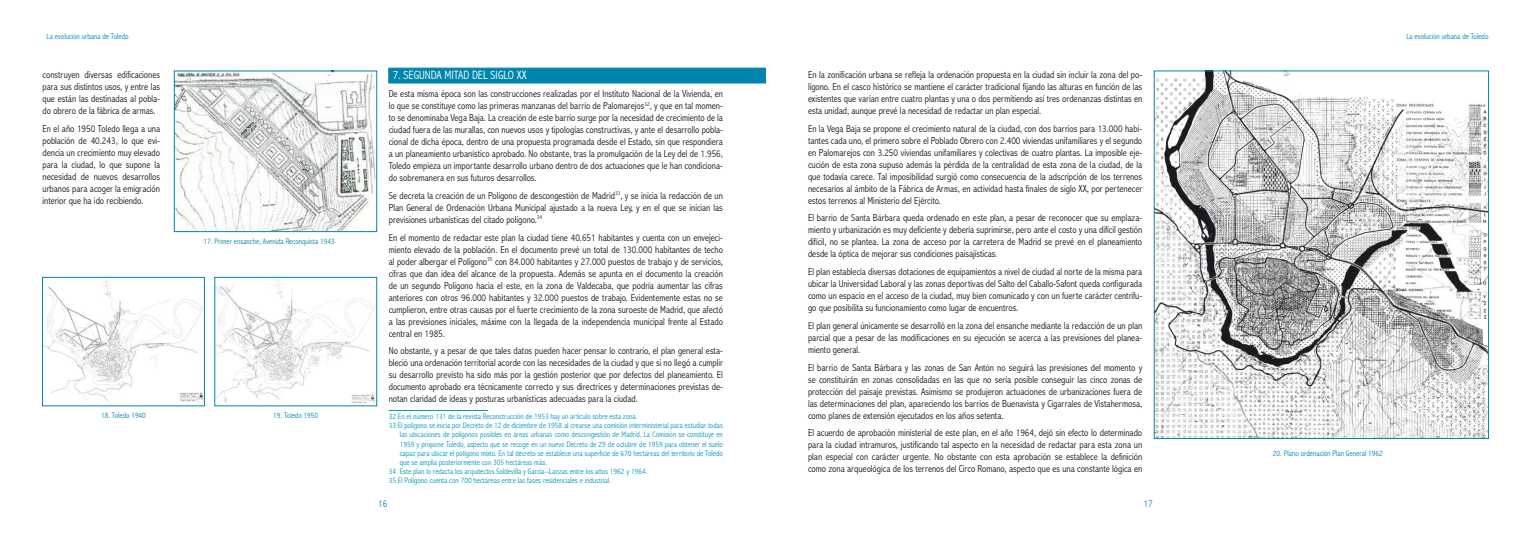
<style>
.page{position:relative;width:1531px;height:545px;background:#fff}
.page>*{position:absolute;margin:0;border:0;box-sizing:border-box;transform-origin:0 0}
.t1{font:300 condensed 12px "Abadi";color:#fff}
.t2{font:300 condensed 10px/12px "Abadi";color:#1a171c;text-align:justify}
.t3{font:300 condensed 10px "Abadi";color:#0085ad}
.t4{font:300 condensed 8px "Abadi";color:#009abc}
.t5{font:300 condensed 8px "Abadi";color:#0085ad}
</style>
<div class="page">
<div style="left:389px;top:68px;width:376px;height:15px;background:#0085ad;border:1px solid #0085ad"></div>
<hr style="left:389px;top:410px;width:99px;height:1px;background:#009abc">
<img style="left:176px;top:73px;width:199px;height:156px">
<div style="left:174px;top:71px;width:203px;height:160px;border:1px solid #0085ad"></div>
<img style="left:45px;top:280px;width:157px;height:121px">
<img style="left:217px;top:279px;width:158px;height:123px">
<div style="left:215px;top:277px;width:162px;height:128px;border:1px solid #0085ad"></div>
<img style="left:1156px;top:73px;width:330px;height:363px">
<p class="t5" style="left:47px;top:31px;width:84px">La evolución urbana de Toledo</p>
<p class="t5" style="left:1406px;top:32px;width:84px">La evolución urbana de Toledo</p>
<p class="t2" style="left:43px;top:68px;width:119px">construyen diversas edificaciones para sus distintos usos, y entre las que están las destinadas al pobla&shy;do obrero de la fábrica de armas.</p>
<p class="t2" style="left:43px;top:122px;width:119px">En el año 1950 Toledo llega a una población de 40.243, lo que evi&shy;dencia un crecimiento muy elevado para la ciudad, lo que supone la necesidad de nuevos desarrollos urbanos para acoger la emigración interior que ha ido recibiendo.</p>
<p class="t2" style="left:808px;top:68px;width:336px">En la zonificación urbana se refleja la ordenación propuesta en la ciudad sin incluir la zona del po&shy;lígono. En el casco histórico se mantiene el carácter tradicional fijando las alturas en función de las existentes que varían entre cuatro plantas y una o dos permitiendo así tres ordenanzas distintas en esta unidad, aunque prevé la necesidad de redactar un plan especial.</p>
<p class="t2" style="left:808px;top:122px;width:336px">En la Vega Baja se propone el crecimiento natural de la ciudad, con dos barrios para 13.000 habi&shy;tantes cada uno, el primero sobre el Poblado Obrero con 2.400 viviendas unifamiliares y el segundo en Palomarejos con 3.250 viviendas unifamiliares y colectivas de cuatro plantas. La imposible eje&shy;cución de esta zona supuso además la pérdida de la centralidad de esta zona de la ciudad, de la que todavía carece. Tal imposibilidad surgió como consecuencia de la adscripción de los terrenos necesarios al ámbito de la Fábrica de Armas, en actividad hasta finales de siglo XX, por pertenecer estos terrenos al Ministerio del Ejército.</p>
<p class="t2" style="left:808px;top:212px;width:336px">El barrio de Santa Bárbara queda ordenado en este plan, a pesar de reconocer que su emplaza&shy;miento y urbanización es muy deficiente y debería suprimirse, pero ante el costo y una difícil gestión difícil, no se plantea. La zona de acceso por la carretera de Madrid se prevé en el planeamiento desde la óptica de mejorar sus condiciones paisajísticas.</p>
<p class="t2" style="left:808px;top:265px;width:336px">El plan establecía diversas dotaciones de equipamientos a nivel de ciudad al norte de la misma para ubicar la Universidad Laboral y las zonas deportivas del Salto del Caballo-Safont queda configurada como un espacio en el acceso de la ciudad, muy bien comunicado y con un fuerte carácter centrifu&shy;go que posibilita su funcionamiento como lugar de encuentros.</p>
<p class="t2" style="left:808px;top:319px;width:336px">El plan general únicamente se desarrolló en la zona del ensanche mediante la redacción de un plan parcial que a pesar de las modificaciones en su ejecución se acerca a las previsiones del planea&shy;miento general.</p>
<p class="t2" style="left:808px;top:361px;width:336px">El barrio de Santa Bárbara y las zonas de San Antón no seguirá las previsiones del momento y se constituirán en zonas consolidadas en las que no sería posible conseguir las cinco zonas de protección del paisaje previstas. Asimismo se produjeron actuaciones de urbanizaciones fuera de las determinaciones del plan, apareciendo los barrios de Buenavista y Cigarrales de Vistahermosa, como planes de extensión ejecutados en los años setenta.</p>
<p class="t2" style="left:808px;top:426px;width:336px">El acuerdo de aprobación ministerial de este plan, en el año 1964, dejó sin efecto lo determinado para la ciudad intramuros, justificando tal aspecto en la necesidad de redactar para esta zona un plan especial con carácter urgente. No obstante con esta aprobación se establece la definición como zona arqueológica de los terrenos del Circo Romano, aspecto que es una constante lógica en</p>
<p class="t1" style="left:393px;top:68px;width:135px">7. SEGUNDA MITAD DEL SIGLO XX</p>
<p class="t2" style="left:389px;top:88px;width:336px">De esta misma época son las construcciones realizadas por el Instituto Nacional de la Vivienda, en lo que se constituye como las primeras manzanas del barrio de Palomarejos<sup>32</sup>, y que en tal momen&shy;to se denominaba Vega Baja. La creación de este barrio surge por la necesidad de crecimiento de la ciudad fuera de las murallas, con nuevos usos y tipologías constructivas, y ante el desarrollo pobla&shy;cional de dicha época, dentro de una propuesta programada desde el Estado, sin que respondiera a un planeamiento urbanístico aprobado. No obstante, tras la promulgación de la Ley del de 1.956, Toledo empieza un importante desarrollo urbano dentro de dos actuaciones que le han condiciona&shy;do sobremanera en sus futuros desarrollos.</p>
<p class="t2" style="left:389px;top:189px;width:336px">Se decreta la creación de un Polígono de descongestión de Madrid<sup>33</sup>, y se inicia la redacción de un Plan General de Ordenación Urbana Municipal ajustado a la nueva Ley, y en el que se inician las previsiones urbanísticas del citado polígono.<sup>34</sup></p>
<p class="t2" style="left:389px;top:231px;width:336px">En el momento de redactar este plan la ciudad tiene 40.651 habitantes y cuenta con un envejeci&shy;miento elevado de la población. En el documento prevé un total de 130.000 habitantes de techo al poder albergar el Polígono<sup>35</sup> con 84.000 habitantes y 27.000 puestos de trabajo y de servicios, cifras que dan idea del alcance de la propuesta. Además se apunta en el documento la creación de un segundo Polígono hacia el este, en la zona de Valdecaba, que podría aumentar las cifras anteriores con otros 96.000 habitantes y 32.000 puestos de trabajo. Evidentemente estas no se cumplieron, entre otras causas por el fuerte crecimiento de la zona suroeste de Madrid, que afectó a las previsiones iniciales, máxime con la llegada de la independencia municipal frente al Estado central en 1985.</p>
<p class="t2" style="left:389px;top:345px;width:336px">No obstante, y a pesar de que tales datos pueden hacer pensar lo contrario, el plan general esta&shy;bleció una ordenación territorial acorde con las necesidades de la ciudad y que si no llegó a cumplir su desarrollo previsto ha sido más por la gestión posterior que por defectos del planeamiento. El documento aprobado era técnicamente correcto y sus directrices y determinaciones previstas de&shy;notan claridad de ideas y posturas urbanísticas adecuadas para la ciudad.</p>
<p class="t4" style="left:389px;top:412px;width:250px">32 En el número 131 de la revista Reconstrucción de 1953 hay un artículo sobre esta zona.</p>
<p class="t4" style="left:389px;top:421px;width:336px">33 El polígono se inicia por Decreto de 12 de diciembre de 1958 al crearse una comisión interministerial para estudiar todas</p>
<p class="t4" style="left:400px;top:430px;width:325px">las ubicaciones de polígonos posibles en áreas urbanas como descongestión de Madrid. La Comisión se constituye en</p>
<p class="t4" style="left:400px;top:439px;width:325px">1959 y propone Toledo, aspecto que se recoge en un nuevo Decreto de 29 de octubre de 1959 para obtener el suelo</p>
<p class="t4" style="left:400px;top:448px;width:325px">capaz para ubicar el polígono mixto. En tal decreto se establece una superficie de 670 hectáreas del territorio de Toledo</p>
<p class="t4" style="left:400px;top:457px;width:149px">que se amplía posteriormente con 305 hectáreas más.</p>
<p class="t4" style="left:389px;top:466px;width:260px">34 Este plan lo redacta los arquitectos Soldevilla y García--Lanzas entre los años 1962 y 1964.</p>
<p class="t4" style="left:389px;top:475px;width:224px">35 El Polígono cuenta con 700 hectáreas entre las fases residenciales e industrial.</p>
<p class="t5" style="left:204px;top:236px;width:133px">17. Primer ensanche, Avenida Reconquista 1943</p>
<p class="t5" style="left:101px;top:410px;width:46px">18. Toledo 1940</p>
<p class="t5" style="left:273px;top:410px;width:46px">19. Toledo 1950</p>
<p class="t5" style="left:1273px;top:448px;width:111px">20. Plano ordenación Plan General 1962</p>
<p class="t3" style="left:378px;top:497px;width:11px">16</p>
<p class="t3" style="left:1143px;top:497px;width:11px">17</p>
</div>
